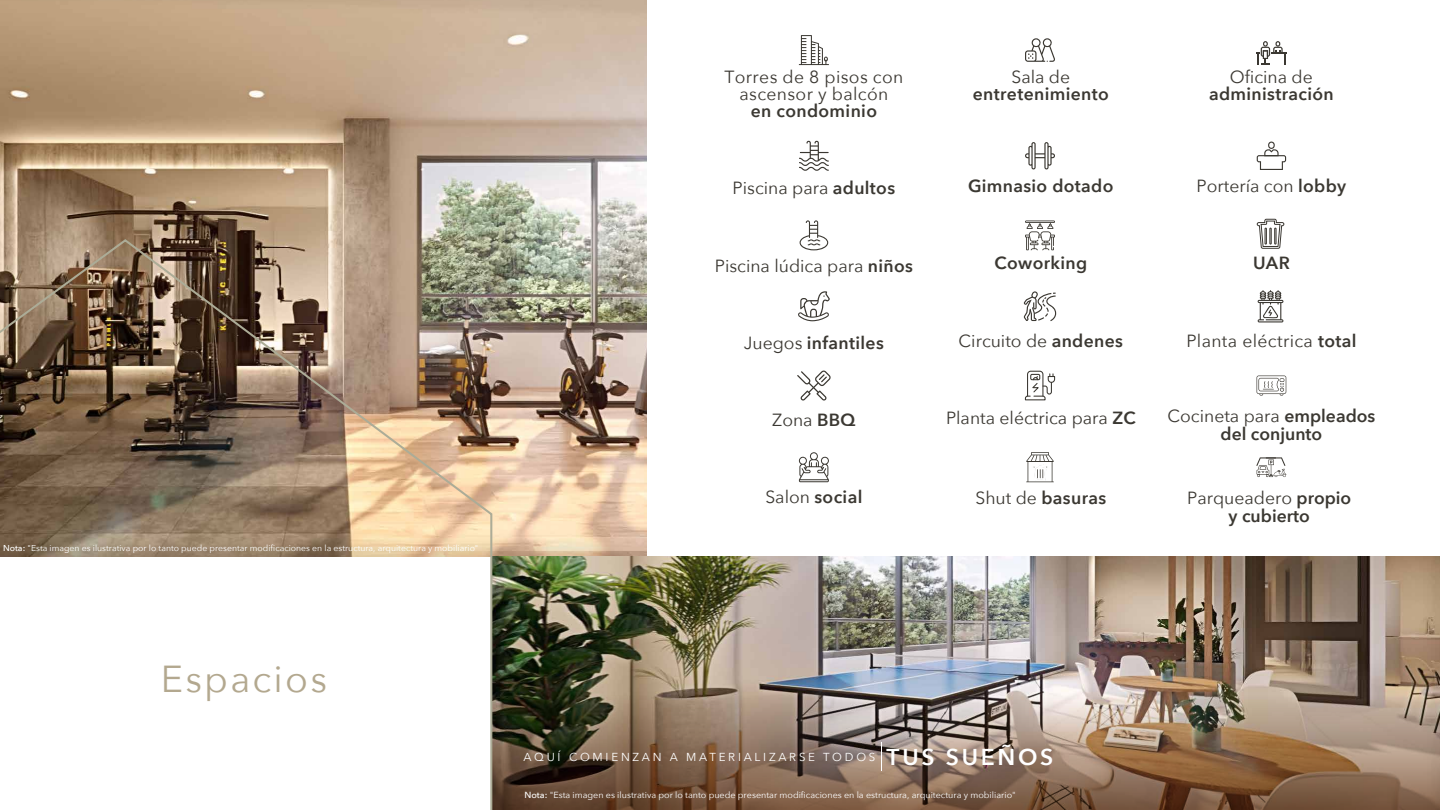
<style>
.page{position:relative;width:1440px;height:810px;background:#fff}
.page>*{position:absolute;margin:0;border:0;box-sizing:border-box;transform-origin:0 0}
.t1{font:37.5px "Avenir Next";letter-spacing:.06em;color:#b3a88f}
.t2{font:17.55px "Avenir Next";color:#3b3832}
.t3{font:600 17.55px "Avenir Next";letter-spacing:.02em;color:#3b3832}
.t4{font:600 17.55px/17.2px "Avenir Next";color:#3b3832;text-align:center}
.t5{font:17.55px/17.2px "Avenir Next";letter-spacing:.02em;color:#3b3832;text-align:center}
.t6{font:11.55px "Avenir Next";letter-spacing:.24em;color:#fff}
.t7{font:8.85px "Avenir Next";color:#fff}
.t8{font:8.55px "Avenir Next";color:#fff}
.s1{font-weight:500}
.s2{font-weight:600}
.s3{font-weight:400}
.s4{font-weight:600;font-size:22.88px}
</style>
<div class="page">
<img style="left:0;top:1px;width:646px;height:556px">
<svg style="left:799px;top:141px;width:30px;height:30px"></svg>
<svg style="left:797px;top:370px;width:34px;height:31px"></svg>
<svg style="left:1025px;top:142px;width:30px;height:27px"></svg>
<svg style="left:1025px;top:220px;width:30px;height:30px"></svg>
<svg style="left:799px;top:452px;width:30px;height:30px"></svg>
<svg style="left:798px;top:291px;width:32px;height:30px"></svg>
<svg style="left:800px;top:220px;width:28px;height:30px"></svg>
<svg style="left:1025px;top:38px;width:30px;height:24px"></svg>
<svg style="left:1256px;top:218px;width:29px;height:31px"></svg>
<svg style="left:1026px;top:452px;width:28px;height:30px"></svg>
<svg style="left:1256px;top:457px;width:30px;height:20px"></svg>
<svg style="left:799px;top:35px;width:30px;height:30px"></svg>
<img style="left:493px;top:557px;width:947px;height:131px">
<img style="left:493px;top:688px;width:947px;height:122px">
<img style="left:0;top:237px;width:493px;height:573px">
<svg style="left:882px;top:742px;width:1px;height:29px"></svg>
<svg style="left:1257px;top:376px;width:29px;height:20px"></svg>
<svg style="left:1024px;top:291px;width:32px;height:30px"></svg>
<svg style="left:1024px;top:370px;width:32px;height:31px"></svg>
<svg style="left:1257px;top:142px;width:29px;height:28px"></svg>
<svg style="left:1256px;top:41px;width:31px;height:24px"></svg>
<svg style="left:1257px;top:290px;width:27px;height:32px"></svg>
<p class="t8" style="left:3px;top:541px;width:477px"><span class="s1">Nota:</span> "Esta imagen es ilustrativa por lo tanto puede presentar modificaciones en la estructura, arquitectura y mobiliario"</p>
<h1 class="t1" style="left:161px;top:647px;width:168px">Espacios</h1>
<p class="t5" style="left:724px;top:67px;width:180px">Torres de 8 pisos con ascensor y balcón</p>
<p class="t3" style="left:751px;top:96px;width:128px">en condominio</p>
<p class="t2" style="left:1011px;top:62px;width:60px">Sala de</p>
<p class="t3" style="left:973px;top:79px;width:138px">entretenimiento</p>
<p class="t2" style="left:1230px;top:62px;width:84px">Oficina de</p>
<p class="t3" style="left:1209px;top:79px;width:126px">administración</p>
<p class="t2" style="left:733px;top:174px;width:164px">Piscina para <span class="s2">adultos</span></p>
<p class="t3" style="left:968px;top:171px;width:147px">Gimnasio dotado</p>
<p class="t2" style="left:1197px;top:171px;width:151px">Portería con <span class="s2">lobby</span></p>
<p class="t2" style="left:715px;top:251px;width:200px">Piscina lúdica para <span class="s2">niños</span></p>
<p class="t3" style="left:995px;top:248px;width:94px">Coworking</p>
<p class="t3" style="left:1253px;top:248px;width:38px">UAR</p>
<p class="t3" style="left:744px;top:328px;width:141px"><span class="s3">Juegos</span> infantiles</p>
<p class="t2" style="left:959px;top:326px;width:166px">Circuito de <span class="s2">andenes</span></p>
<p class="t5" style="left:1186px;top:331px;width:172px">Planta eléctrica <span class="s2">total</span></p>
<p class="t2" style="left:772px;top:405px;width:85px">Zona <span class="s2">BBQ</span></p>
<p class="t2" style="left:946px;top:403px;width:191px">Planta eléctrica para <span class="s2">ZC</span></p>
<p class="t4" style="left:1168px;top:407px;width:209px"><span class="s3">Cocineta para</span> empleados del conjunto</p>
<p class="t3" style="left:765px;top:482px;width:98px"><span class="s3">Salon</span> social</p>
<p class="t3" style="left:975px;top:483px;width:132px"><span class="s3">Shut de</span> basuras</p>
<p class="t4" style="left:1187px;top:488px;width:166px;line-height:18px"><span class="s3">Parqueadero</span> propio y cubierto</p>
<p class="t6" style="left:524px;top:747px;width:531px">AQUÍ COMIENZAN A MATERIALIZARSE TODOS <span class="s4">TUS SUEÑOS</span></p>
<p class="t7" style="left:524px;top:787px;width:493px"><span class="s1">Nota:</span> "Esta imagen es ilustrativa por lo tanto puede presentar modificaciones en la estructura, arquitectura y mobiliario"</p>
</div>
